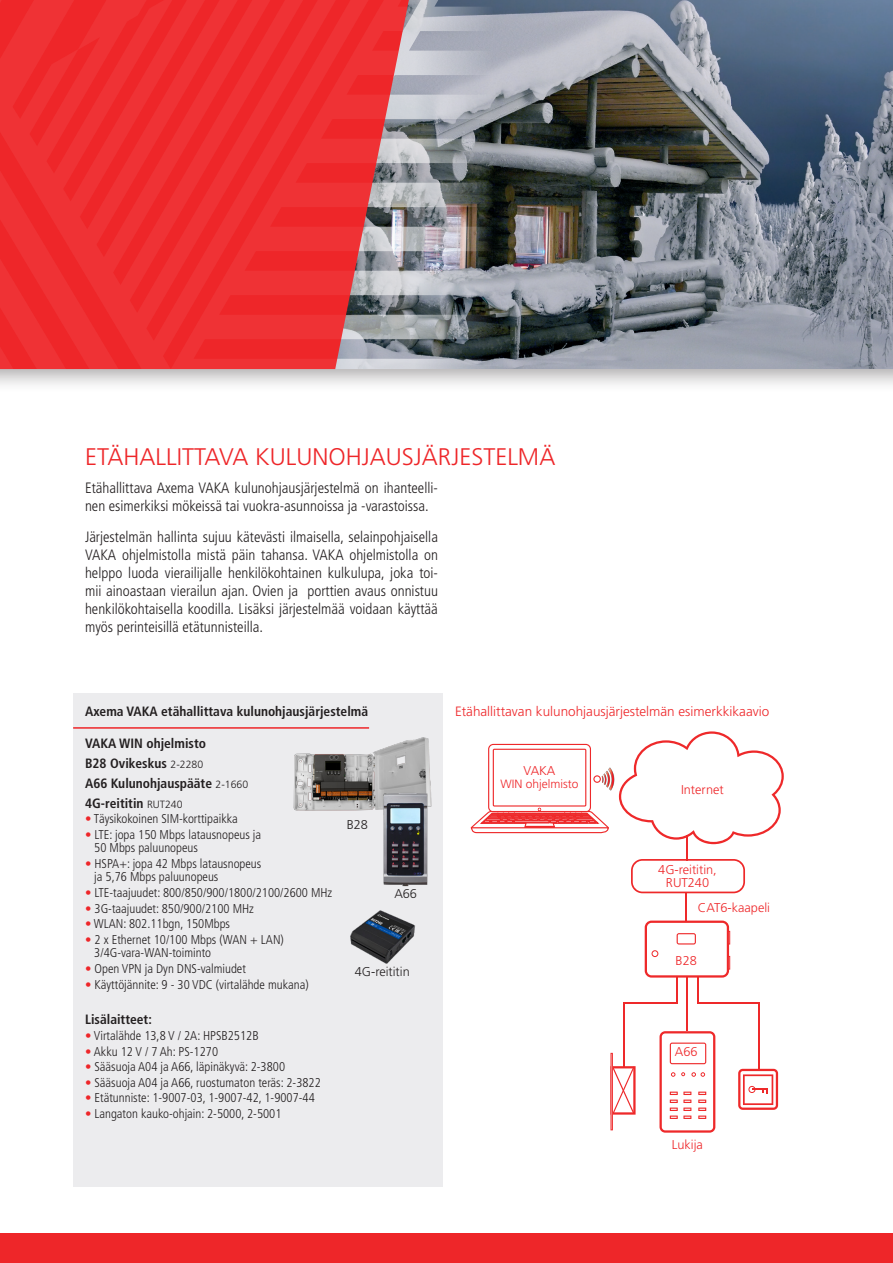
<style>
.page{position:relative;width:893px;height:1263px;background:#fff}
.page>*{position:absolute;margin:0;border:0;box-sizing:border-box;transform-origin:0 0}
.t1{font:300 24px "Frutiger LT Std";color:#ee2629}
.chapeau{font:300 condensed 15px/18px "Frutiger LT Std";color:#231f20}
.t2{font:700 condensed 13.5px "Frutiger LT Std";color:#231f20}
.t3{font:300 13.5px "Frutiger LT Std";color:#ee2629}
.t4{font:300 condensed 12.75px/13.5px "Frutiger LT Std";color:#231f20}
.t5{font:300 12.75px/13.5px "Frutiger LT Std";color:#ee2629;text-align:center}
.t6{font:300 12.75px "Frutiger LT Std";color:#231f20}
.t7{font:300 12px "Frutiger LT Std";color:#ee2629}
.s1{font-weight:300;font-stretch:normal;font-size:10.5px}
.s2{color:#ee2629}
</style>
<div class="page">
<svg style="left:738px;top:1069px;width:40px;height:41px"></svg>
<svg style="left:659px;top:1031px;width:56px;height:102px"></svg>
<svg style="left:613px;top:1066px;width:23px;height:48px"></svg>
<hr style="left:610px;top:1053px;width:3px;height:77px;background:#ee292a">
<hr style="left:687px;top:976px;width:1px;height:55px;background:#ee292a">
<hr style="left:759px;top:1003px;width:1px;height:66px;background:#ee292a">
<svg style="left:619px;top:731px;width:165px;height:273px"></svg>
<hr style="left:623px;top:1003px;width:55px;height:1px;background:#ee292a">
<hr style="left:623px;top:1003px;width:1px;height:63px;background:#ee292a">
<svg style="left:489px;top:744px;width:101px;height:68px"></svg>
<div style="left:488px;top:744px;width:103px;height:68px;border:1px solid #ee292a;border-radius:5px"></div>
<div style="left:493px;top:749px;width:93px;height:57px;background:#fff"></div>
<div style="left:493px;top:749px;width:93px;height:57px;border:1px solid #ee292a"></div>
<div style="left:0;top:272px;width:893px;height:121px;background:#231f20;opacity:.4"></div>
<img style="left:547px;top:0;width:346px;height:369px">
<div style="left:73px;top:693px;width:370px;height:493px;background:#ececee"></div>
<hr style="left:73px;top:727px;width:296px;height:2px;background:#ee2629">
<div style="left:0;top:1233px;width:893px;height:30px;background:#ee2629"></div>
<svg style="left:470px;top:775px;width:139px;height:59px"></svg>
<img style="left:594px;top:768px;width:21px;height:22px">
<img style="left:293px;top:737px;width:138px;height:74px">
<img style="left:369px;top:784px;width:63px;height:103px">
<img style="left:350px;top:911px;width:65px;height:53px">
<svg style="left:409px;top:0;width:138px;height:369px;background:#82868b"></svg>
<svg style="left:0;top:0;width:409px;height:369px;background:#e7383b"></svg>
<p class="t1" style="left:85px;top:443px;width:472px">ETÄHALLITTAVA KULUNOHJAUSJÄRJESTELMÄ</p>
<p class="chapeau" style="left:85px;top:479px;width:354px">Etähallittava Axema VAKA kulunohjausjärjestelmä on ihanteelli&shy;nen esimerkiksi mökeissä tai vuokra-asunnoissa ja -varastoissa.</p>
<p class="chapeau" style="left:85px;top:528px;width:354px;text-align:justify">Järjestelmän hallinta sujuu kätevästi ilmaisella, selainpohjaisella VAKA ohjelmistolla mistä päin tahansa. VAKA ohjelmistolla on helppo luoda vierailijalle henkilökohtainen kulkulupa, joka toi&shy;mii ainoastaan vierailun ajan. Ovien ja porttien avaus onnistuu henkilökohtaisella koodilla. Lisäksi järjestelmää voidaan käyttää myös perinteisillä etätunnisteilla.</p>
<p class="t2" style="left:85px;top:704px;width:284px">Axema VAKA etähallittava kulunohjausjärjestelmä</p>
<p class="t2" style="left:85px;top:735px;width:122px">VAKA WIN ohjelmisto</p>
<p class="t2" style="left:85px;top:755px;width:120px">B28 Ovikeskus <span class="s1">2-2280</span></p>
<p class="t2" style="left:85px;top:775px;width:165px">A66 Kulunohjauspääte <span class="s1">2-1660</span></p>
<p class="t2" style="left:85px;top:795px;width:99px">4G-reititin <span class="s1">RUT240</span></p>
<p class="t4" style="left:85px;top:812px;width:154px"><span class="s2">•</span> Täysikokoinen SIM-korttipaikka</p>
<p class="t4" style="left:94px;top:828px;width:168px;text-indent:-9px"><span class="s2">•</span> LTE: jopa 150 Mbps latausnopeus ja<br>50 Mbps paluunopeus</p>
<p class="t4" style="left:94px;top:857px;width:168px;text-indent:-9px"><span class="s2">•</span> HSPA+: jopa 42 Mbps latausnopeus ja 5,76 Mbps paluunopeus</p>
<p class="t4" style="left:85px;top:886px;width:249px"><span class="s2">•</span> LTE-taajuudet: 800/850/900/1800/2100/2600 MHz</p>
<p class="t4" style="left:85px;top:902px;width:170px"><span class="s2">•</span> 3G-taajuudet: 850/900/2100 MHz</p>
<p class="t4" style="left:85px;top:917px;width:147px"><span class="s2">•</span> WLAN: 802.11bgn, 150Mbps</p>
<p class="t4" style="left:94px;top:933px;width:191px;text-indent:-9px"><span class="s2">•</span> 2 x Ethernet 10/100 Mbps (WAN + LAN)<br>3/4G-vara-WAN-toiminto</p>
<p class="t4" style="left:85px;top:962px;width:162px"><span class="s2">•</span> Open VPN ja Dyn DNS-valmiudet</p>
<p class="t4" style="left:85px;top:978px;width:225px"><span class="s2">•</span> Käyttöjännite: 9 - 30 VDC (virtalähde mukana)</p>
<p class="t2" style="left:85px;top:1011px;width:68px">Lisälaitteet:</p>
<p class="t4" style="left:85px;top:1029px;width:175px"><span class="s2">•</span> Virtalähde 13,8 V / 2A: HPSB2512B</p>
<p class="t4" style="left:85px;top:1044px;width:134px"><span class="s2">•</span> Akku 12 V / 7 Ah: PS-1270</p>
<p class="t4" style="left:85px;top:1060px;width:202px"><span class="s2">•</span> Sääsuoja A04 ja A66, läpinäkyvä: 2-3800</p>
<p class="t4" style="left:85px;top:1076px;width:237px"><span class="s2">•</span> Sääsuoja A04 ja A66, ruostumaton teräs: 2-3822</p>
<p class="t4" style="left:85px;top:1091px;width:231px"><span class="s2">•</span> Etätunniste: 1-9007-03, 1-9007-42, 1-9007-44</p>
<p class="t4" style="left:85px;top:1107px;width:198px"><span class="s2">•</span> Langaton kauko-ohjain: 2-5000, 2-5001</p>
<p class="t6" style="left:347px;top:817px;width:23px">B28</p>
<p class="t6" style="left:394px;top:886px;width:24px">A66</p>
<p class="t6" style="left:355px;top:964px;width:57px">4G-reititin</p>
<p class="t3" style="left:455px;top:704px;width:316px">Etähallittavan kulunohjausjärjestelmän esimerkkikaavio</p>
<p class="t5" style="left:524px;top:764px;width:33px">VAKA</p>
<p class="t7" style="left:501px;top:777px;width:79px">WIN ohjelmisto</p>
<p class="t5" style="left:681px;top:783px;width:44px">Internet</p>
<p class="t5" style="left:658px;top:863px;width:60px">4G-reititin,<br>RUT240</p>
<p class="t5" style="left:698px;top:901px;width:74px">CAT6-kaapeli</p>
<p class="t5" style="left:676px;top:953px;width:23px">B28</p>
<p class="t5" style="left:675px;top:1045px;width:24px">A66</p>
<p class="t5" style="left:672px;top:1138px;width:33px">Lukija</p>
</div>
